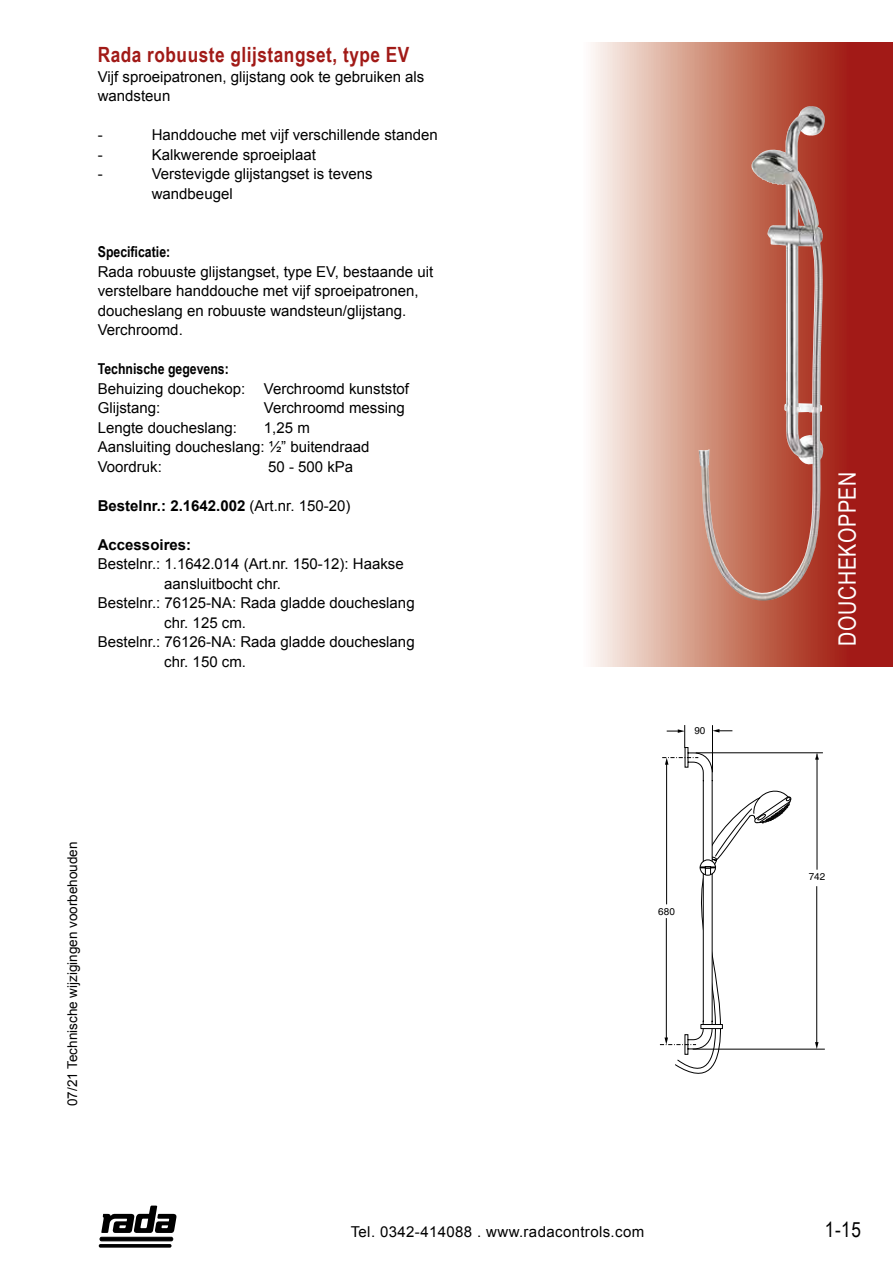
<style>
.page{position:relative;width:893px;height:1263px;background:#fff}
.page>*{position:absolute;margin:0;border:0;box-sizing:border-box;transform-origin:0 0}
.t1{font:24px "Arial Narrow";letter-spacing:.025em;color:#fff}
.t2{font:700 21px "Arial Narrow";letter-spacing:.025em;color:#a11a17}
.t3{font:21px "Arial Narrow";color:#000}
.t4{font:15px/19.5px "Arial";color:#000}
.t5{font:700 15px "Arial";color:#000}
.t6{font:15px "Arial";letter-spacing:.025em;color:#000}
.t7{font:700 15px "Arial Narrow";color:#000}
.t8{font:13.5px "Arial";color:#000}
.t9{font:9.9px "Helvetica";color:#000}
.s1{font-weight:400}
</style>
<div class="page">
<svg style="left:591px;top:43px;width:302px;height:623px;background:#cb8176"></svg>
<div style="left:100px;top:1237px;width:73px;height:4px;background:#0a0a0a;border:1px solid #000;border-radius:2px"></div>
<hr style="left:99px;top:1244px;width:73px;height:3px;background:#000;border-radius:2px">
<svg style="left:101px;top:1205px;width:75px;height:28px"></svg>
<img style="left:699px;top:105px;width:127px;height:496px">
<hr style="left:816px;top:886px;width:1px;height:158px;background:#000">
<svg style="left:813px;top:753px;width:7px;height:7px"></svg>
<svg style="left:815px;top:1042px;width:3px;height:7px"></svg>
<hr style="left:696px;top:752px;width:127px;height:1px;background:#000">
<hr style="left:693px;top:1049px;width:132px;height:1px;background:#000">
<hr style="left:817px;top:757px;width:1px;height:113px;background:#000">
<svg style="left:660px;top:725px;width:132px;height:349px"></svg>
<h2 class="t2" style="left:98px;top:39px;width:313px">Rada robuuste glijstangset, type EV</h2>
<p class="t4" style="left:98px;top:66px;width:328px">Vijf sproeipatronen, glijstang ook te gebruiken als wandsteun</p>
<p class="t4" style="left:98px;top:125px;width:6px">-</p>
<p class="t4" style="left:152px;top:125px;width:287px">Handdouche met vijf verschillende standen</p>
<p class="t4" style="left:98px;top:144px;width:6px">-</p>
<p class="t4" style="left:152px;top:144px;width:166px">Kalkwerende sproeiplaat</p>
<p class="t4" style="left:98px;top:164px;width:6px">-</p>
<p class="t4" style="left:152px;top:164px;width:222px">Verstevigde glijstangset is tevens wandbeugel</p>
<p class="t7" style="left:98px;top:240px;width:74px">Specificatie:</p>
<p class="t4" style="left:98px;top:261px;width:337px">Rada robuuste glijstangset, type EV, bestaande uit verstelbare handdouche met vijf sproeipatronen, doucheslang en robuuste wandsteun/glijstang.<br>Verchroomd.</p>
<p class="t7" style="left:98px;top:357px;width:133px">Technische gegevens:</p>
<p class="t4" style="left:98px;top:378px;width:313px">Behuizing douchekop: Verchroomd kunststof<br>Glijstang:</p>
<p class="t4" style="left:264px;top:398px;width:142px">Verchroomd messing</p>
<p class="t4" style="left:98px;top:417px;width:273px;text-indent:166px">1,25 m<br>Aansluiting doucheslang: ½” buitendraad<br>Voordruk:</p>
<p class="t4" style="left:98px;top:417px;width:141px">Lengte doucheslang:</p>
<p class="t4" style="left:268px;top:456px;width:87px">50 - 500 kPa</p>
<p class="t5" style="left:98px;top:495px;width:254px">Bestelnr.: 2.1642.002 <span class="s1">(Art.nr. 150-20)</span></p>
<p class="t5" style="left:98px;top:534px;width:95px">Accessoires:</p>
<p class="t4" style="left:98px;top:554px;width:308px">Bestelnr.: 1.1642.014 (Art.nr. 150-12): Haakse</p>
<p class="t4" style="left:164px;top:573px;width:118px">aansluitbocht chr.</p>
<p class="t4" style="left:98px;top:593px;width:318px">Bestelnr.: 76125-NA: Rada gladde doucheslang</p>
<p class="t4" style="left:164px;top:612px;width:83px">chr. 125 cm.</p>
<p class="t4" style="left:98px;top:632px;width:318px">Bestelnr.: 76126-NA: Rada gladde doucheslang</p>
<p class="t4" style="left:164px;top:651px;width:83px">chr. 150 cm.</p>
<p class="t8" style="left:63px;top:1106px;width:266px;rotate:-90deg">07/21 Technische wijzigingen voorbehouden</p>
<p class="t9" style="left:694px;top:725px;width:13px">90</p>
<p class="t9" style="left:658px;top:905px;width:18px">680</p>
<h1 class="t1" style="left:830px;top:645px;width:175px;rotate:-90deg">DOUCHEKOPPEN</h1>
<p class="t9" style="left:809px;top:871px;width:18px">742</p>
<p class="t6" style="left:351px;top:1222px;width:295px">Tel. 0342-414088 . www.radacontrols.com</p>
<h2 class="t3" style="left:825px;top:1215px;width:38px">1-15</h2>
</div>
